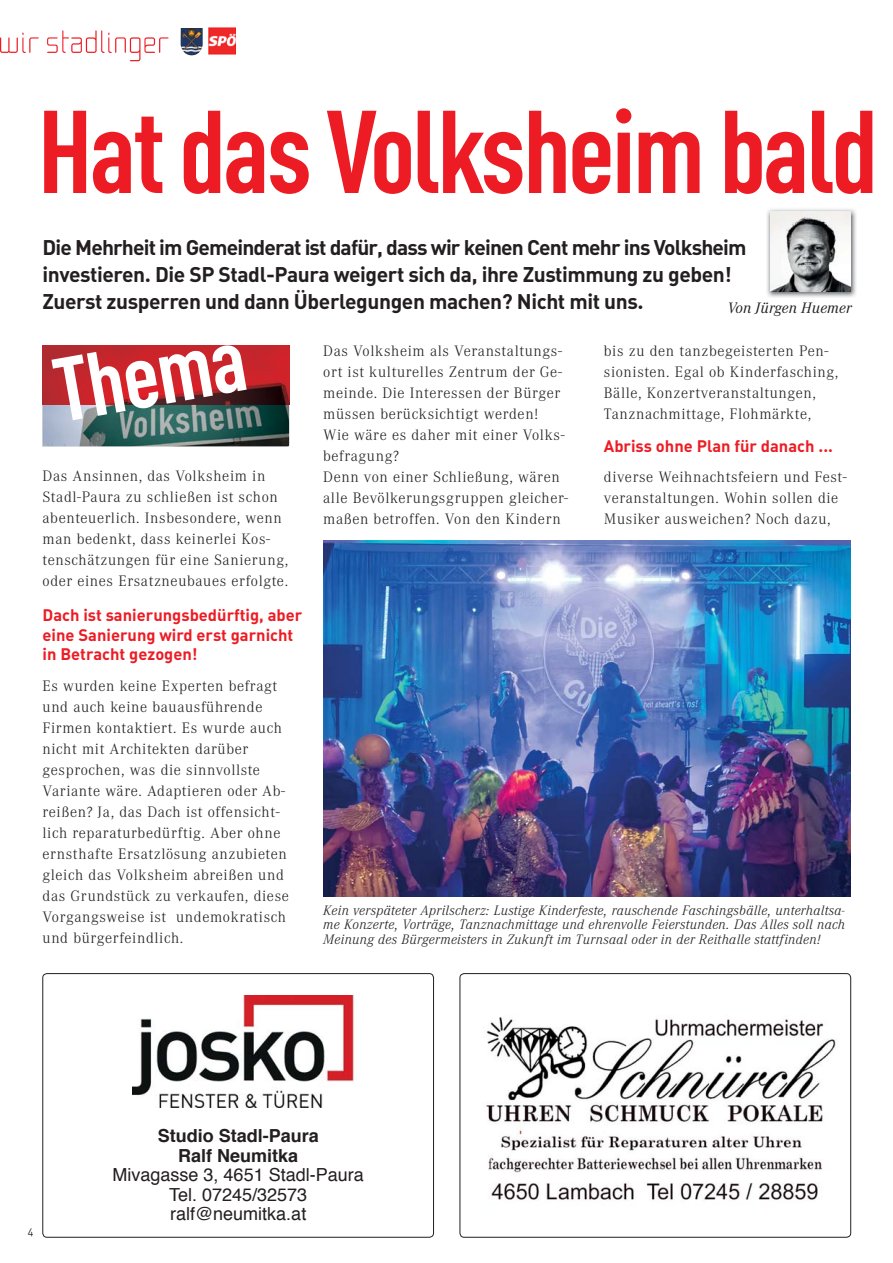
<style>
.page{position:relative;width:893px;height:1263px;background:#fff}
.page>*{position:absolute;margin:0;border:0;box-sizing:border-box;transform-origin:0 0}
.t1{font:700 115.5px "CADIN Condensed";letter-spacing:-.03em;color:#ed1c24}
.t2{font:700 21px/27px "CADIN Caps";letter-spacing:-.02em;color:#231f20}
.t3{font:18px/19.5px "Helvetica";color:#231f20;text-align:center}
.t4{font:700 18px/19.5px "Helvetica";color:#231f20;text-align:center}
.t5{font:700 16.5px/19.8px "CADIN Caps";color:#ed1c24}
.t6{font:300 15.75px/21px "Corporate A";letter-spacing:.04em;color:#231f20}
.t7{font:italic 15.75px "Corporate A";letter-spacing:.01em;color:#231f20}
.t8{font:italic 300 14.25px/14.2px "Corporate A";letter-spacing:.025em;color:#231f20;text-align:justify}
.t9{font:10.5px "CADIN Caps";color:#231f20}
</style>
<div class="page">
<svg style="left:0;top:30px;width:169px;height:31px"></svg>
<img style="left:209px;top:28px;width:26px;height:26px">
<img style="left:181px;top:28px;width:21px;height:27px">
<div style="left:460px;top:973px;width:391px;height:264px;border:1px solid #231f20;border-radius:4px"></div>
<img style="left:486px;top:1017px;width:350px;height:183px">
<div style="left:43px;top:973px;width:391px;height:264px;border:1px solid #231f20;border-radius:4px"></div>
<img style="left:133px;top:995px;width:223px;height:112px">
<img style="left:43px;top:405px;width:246px;height:41px">
<img style="left:43px;top:346px;width:246px;height:59px">
<svg style="left:51px;top:345px;width:196px;height:75px"></svg>
<img style="left:767px;top:209px;width:89px;height:88px">
<img style="left:770px;top:212px;width:80px;height:80px">
<img style="left:323px;top:540px;width:527px;height:356px">
<h1 class="t1" style="left:37px;top:111px;width:843px">Hat das Volksheim bald</h1>
<h2 class="t2" style="left:43px;top:236px;width:706px">Die Mehrheit im Gemeinderat ist dafür, dass wir keinen Cent mehr ins Volksheim investieren. Die SP Stadl-Paura weigert sich da, ihre Zustimmung zu geben!<br>Zuerst zusperren und dann Überlegungen machen? Nicht mit uns.</h2>
<p class="t7" style="left:728px;top:301px;width:125px">Von Jürgen Huemer</p>
<p class="t6" style="left:43px;top:466px;width:247px">Das Ansinnen, das Volksheim in Stadl-Paura zu schließen ist schon abenteuerlich. Insbesondere, wenn man bedenkt, dass keinerlei Kos&shy;tenschätzungen für eine Sanierung, oder eines Ersatzneubaues erfolgte.</p>
<p class="t5" style="left:43px;top:607px;width:261px">Dach ist sanierungsbedürftig, aber eine Sanierung wird erst garnicht in Betracht gezogen!</p>
<p class="t6" style="left:43px;top:676px;width:248px">Es wurden keine Experten befragt und auch keine bauausführende Firmen kontaktiert. Es wurde auch nicht mit Architekten darüber gesprochen, was die sinnvollste Variante wäre. Adaptieren oder Ab&shy;reißen? Ja, das Dach ist offensicht&shy;lich reparaturbedürftig. Aber ohne ernsthafte Ersatzlösung anzubieten gleich das Volksheim abreißen und das Grundstück zu verkaufen, diese Vorgangsweise ist undemokratisch und bürgerfeindlich.</p>
<p class="t6" style="left:323px;top:342px;width:246px">Das Volksheim als Veranstaltungs&shy;ort ist kulturelles Zentrum der Ge&shy;meinde. Die Interessen der Bürger müssen berücksichtigt werden!<br>Wie wäre es daher mit einer Volks&shy;befragung?<br>Denn von einer Schließung, wären alle Bevölkerungsgruppen gleicher&shy;maßen betroffen. Von den Kindern</p>
<p class="t6" style="left:604px;top:342px;width:236px">bis zu den tanzbegeisterten Pen&shy;sionisten. Egal ob Kinderfasching, Bälle, Konzertveranstaltungen, Tanznachmittage, Flohmärkte,</p>
<p class="t5" style="left:604px;top:438px;width:231px">Abriss ohne Plan für danach ...</p>
<p class="t6" style="left:604px;top:468px;width:245px">diverse Weihnachtsfeiern und Fest&shy;veranstaltungen. Wohin sollen die<br>Musiker ausweichen? Noch dazu,</p>
<p class="t8" style="left:323px;top:904px;width:523px">Kein verspäteter Aprilscherz: Lustige Kinderfeste, rauschende Faschingsbälle, unterhaltsa&shy;me Konzerte, Vorträge, Tanznachmittage und ehrenvolle Feierstunden. Das Alles soll nach Meinung des Bürgermeisters in Zukunft im Turnsaal oder in der Reithalle stattfinden!</p>
<p class="t9" style="left:28px;top:1227px;width:7px">4</p>
<p class="t4" style="left:158px;top:1127px;width:163px">Studio Stadl-Paura<br>Ralf Neumitka</p>
<p class="t3" style="left:113px;top:1166px;width:253px">Mivagasse 3, 4651 Stadl-Paura<br>Tel. 07245/32573 ralf@neumitka.at</p>
</div>
